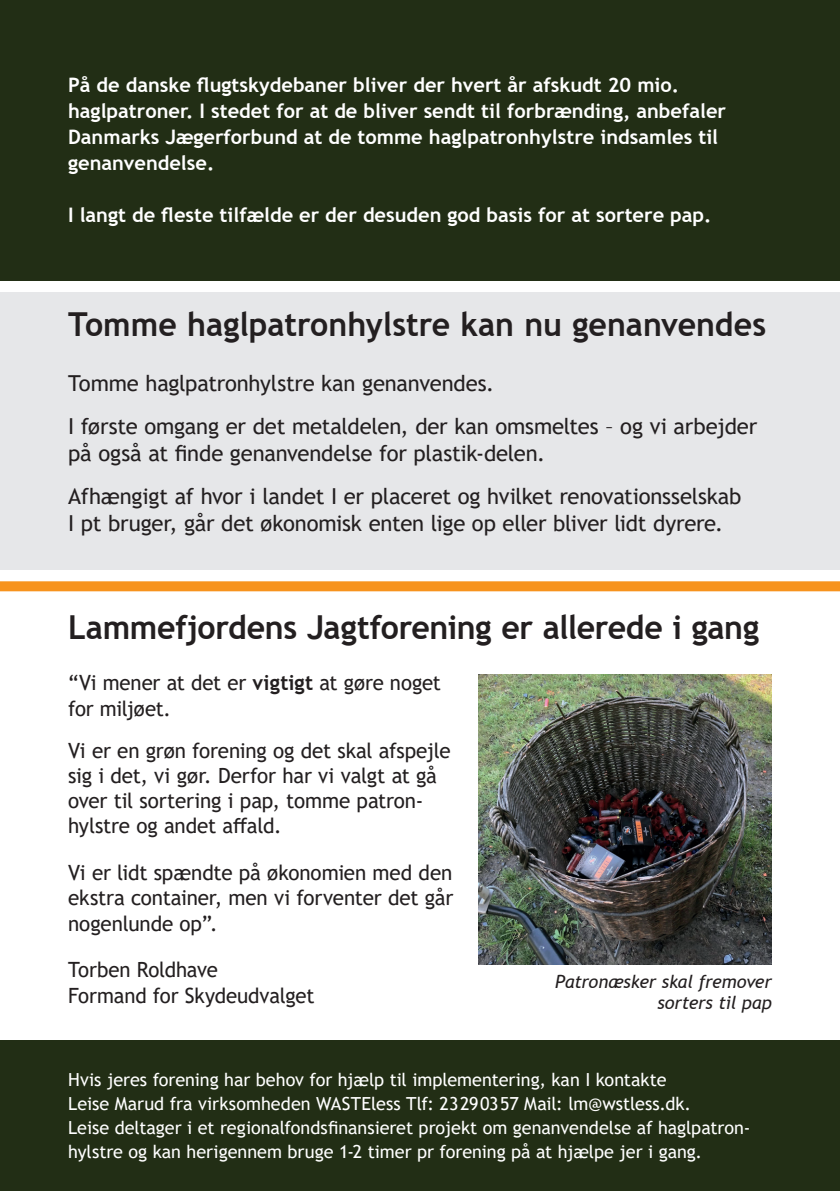
<style>
.page{position:relative;width:840px;height:1191px;background:#fff}
.page>*{position:absolute;margin:0;border:0;box-sizing:border-box;transform-origin:0 0}
.t1{font:700 33px "Trebuchet MS";letter-spacing:-.005em;color:#231f20}
.t2{font:22px/43.4px "Trebuchet MS";letter-spacing:-.01em;color:#231f20}
.t3{font:21px/25.2px "Trebuchet MS";letter-spacing:-.01em;color:#231f20}
.t4{font:700 20px/26px "Trebuchet MS";color:#fff}
.t5{font:18px/24px "Trebuchet MS";color:#fff}
.t6{font:italic 18px/21.6px "Trebuchet MS";letter-spacing:-.01em;color:#231f20;text-align:right}
.s1{font-weight:700}
</style>
<div class="page">
<div style="left:0;top:292px;width:839px;height:278px;background:#e6e7e9"></div>
<div style="left:0;top:0;width:839px;height:281px;background:#222e15"></div>
<img style="left:478px;top:675px;width:293px;height:289px">
<div style="left:0;top:581px;width:839px;height:10px;background:#f7931d"></div>
<div style="left:0;top:1040px;width:839px;height:151px;background:#222e15"></div>
<p class="t4" style="left:68px;top:72px;width:659px">På de danske flugtskydebaner bliver der hvert år afskudt 20 mio. haglpatroner. I stedet for at de bliver sendt til forbrænding, anbefaler Danmarks Jægerforbund at de tomme haglpatronhylstre indsamles til genanvendelse.</p>
<p class="t4" style="left:68px;top:202px;width:644px">I langt de fleste tilfælde er der desuden god basis for at sortere pap.</p>
<h1 class="t1" style="left:68px;top:304px;width:699px">Tomme haglpatronhylstre kan nu genanvendes</h1>
<p class="t2" style="left:68px;top:361px;width:690px">Tomme haglpatronhylstre kan genanvendes.<br>I første omgang er det metaldelen, der kan omsmeltes – og vi arbejder</p>
<p class="t2" style="left:68px;top:431px;width:674px">på også at finde genanvendelse for plastik-delen.<br>Afhængigt af hvor i landet I er placeret og hvilket renovationsselskab</p>
<p class="t2" style="left:68px;top:501px;width:656px">I pt bruger, går det økonomisk enten lige op eller bliver lidt dyrere.</p>
<h1 class="t1" style="left:68px;top:607px;width:692px">Lammefjordens Jagtforening er allerede i gang</h1>
<p class="t3" style="left:68px;top:670px;width:374px">“Vi mener at det er <span class="s1">vigtigt</span> at gøre noget for miljøet.</p>
<p class="t3" style="left:68px;top:737px;width:384px">Vi er en grøn forening og det skal afspejle sig i det, vi gør. Derfor har vi valgt at gå over til sortering i pap, tomme patron&shy;hylstre og andet affald.</p>
<p class="t3" style="left:68px;top:860px;width:386px;text-align:justify">Vi er lidt spændte på økonomien med den ekstra container, men vi forventer det går nogenlunde op”.</p>
<p class="t3" style="left:68px;top:957px;width:248px">Torben Roldhave<br>Formand for Skydeudvalget</p>
<p class="t6" style="left:555px;top:970px;width:218px">Patronæsker skal fremover sorters til pap</p>
<p class="t5" style="left:68px;top:1067px;width:683px">Hvis jeres forening har behov for hjælp til implementering, kan I kontakte<br>Leise Marud fra virksomheden WASTEless Tlf: 23 29 03 57 Mail: lm@wstless.dk.<br>Leise deltager i et regionalfondsfinansieret projekt om genanvendelse af haglpatron&shy;hylstre og kan herigennem bruge 1-2 timer pr forening på at hjælpe jer i gang.</p>
</div>
